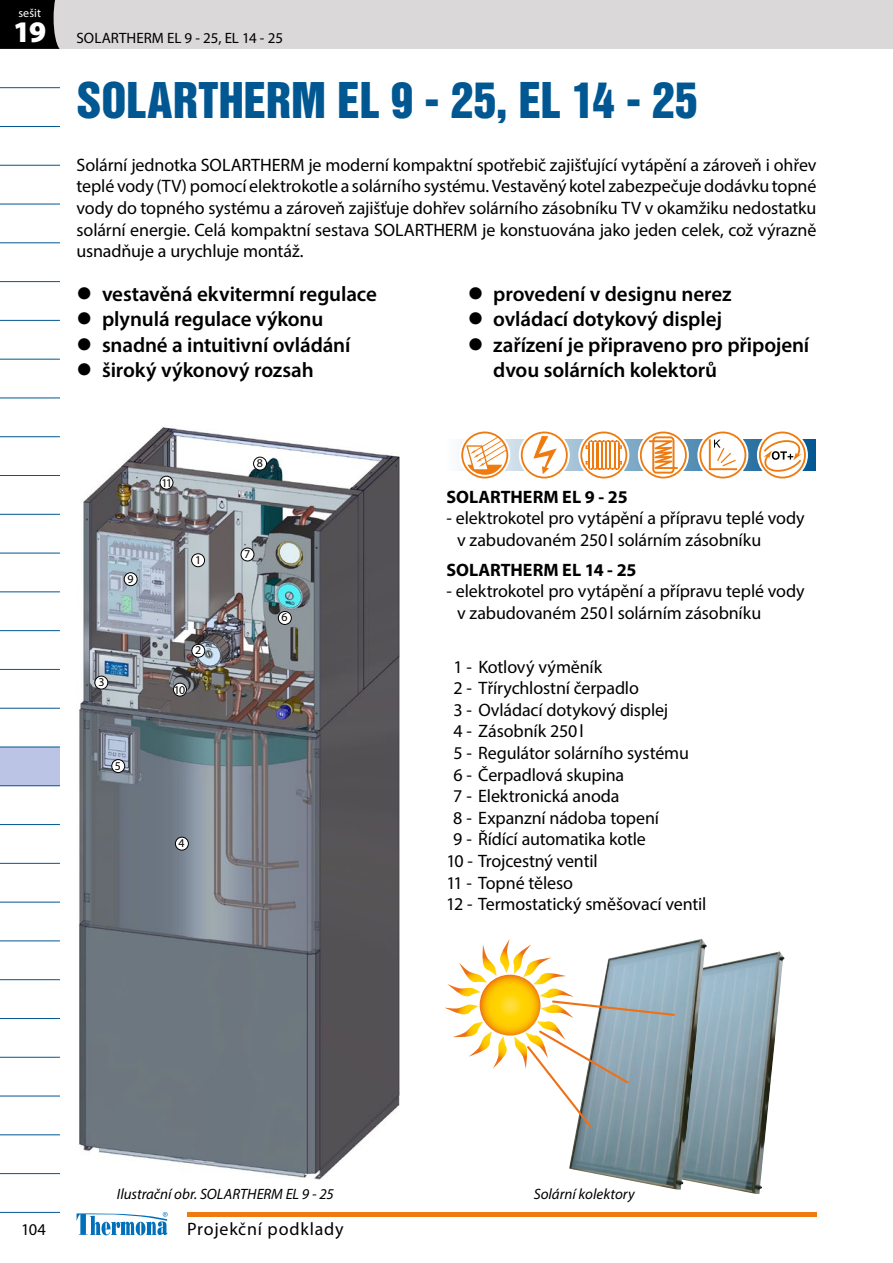
<style>
.page{position:relative;width:893px;height:1263px;background:#fff}
.page>*{position:absolute;margin:0;border:0;box-sizing:border-box;transform-origin:0 0}
.t1{font:45px "Switzerland Inserat";color:#005791}
.t2{font:900 30px "Myriad Pro";color:#fff}
.t3{font:600 21px/25.2px "Myriad Pro";letter-spacing:-.005em;color:#000}
.t4{font:18px/21.6px "Myriad Pro";letter-spacing:-.005em;color:#000}
.t5{font:700 18px "Myriad Pro";color:#000}
.t6{font:18px "Myriad Pro";letter-spacing:.04em;color:#000}
.t7{font:16.5px "Myriad Pro";color:#000}
.t8{font:italic 15px "Myriad Pro";letter-spacing:-.005em;color:#000}
.t9{font:15px "Myriad Pro";color:#000}
.t10{font:12px "Myriad Pro";letter-spacing:.005em;color:#fff}
.t11{font:11.85px "Myriad Pro";color:#000}
</style>
<div class="page">
<div style="left:0;top:0;width:893px;height:49px;background:#dad8d8"></div>
<svg style="left:0;top:0;width:60px;height:49px;background:#131313"></svg>
<svg style="left:77px;top:1212px;width:91px;height:23px"></svg>
<hr style="left:187px;top:1212px;width:629px;height:4px;background:#ef7b10">
<div style="left:0;top:747px;width:60px;height:39px;background:#bcc4e5"></div>
<hr style="left:0;top:87px;width:60px;height:1px;background:#005791">
<hr style="left:0;top:126px;width:60px;height:1px;background:#005791">
<hr style="left:0;top:165px;width:60px;height:1px;background:#005791">
<hr style="left:0;top:204px;width:60px;height:1px;background:#005791">
<hr style="left:0;top:242px;width:60px;height:1px;background:#005791">
<hr style="left:0;top:281px;width:60px;height:1px;background:#005791">
<hr style="left:0;top:320px;width:60px;height:1px;background:#005791">
<hr style="left:0;top:359px;width:60px;height:1px;background:#005791">
<hr style="left:0;top:397px;width:60px;height:1px;background:#005791">
<hr style="left:0;top:436px;width:60px;height:1px;background:#005791">
<hr style="left:0;top:475px;width:60px;height:1px;background:#005791">
<hr style="left:0;top:514px;width:60px;height:1px;background:#005791">
<hr style="left:0;top:553px;width:60px;height:1px;background:#005791">
<hr style="left:0;top:591px;width:60px;height:1px;background:#005791">
<hr style="left:0;top:630px;width:60px;height:1px;background:#005791">
<hr style="left:0;top:669px;width:60px;height:1px;background:#005791">
<hr style="left:0;top:708px;width:60px;height:1px;background:#005791">
<hr style="left:0;top:746px;width:60px;height:1px;background:#005791">
<hr style="left:0;top:785px;width:60px;height:1px;background:#005791">
<hr style="left:0;top:824px;width:60px;height:1px;background:#005791">
<hr style="left:0;top:863px;width:60px;height:1px;background:#005791">
<hr style="left:0;top:902px;width:60px;height:1px;background:#005791">
<hr style="left:0;top:940px;width:60px;height:1px;background:#005791">
<hr style="left:0;top:979px;width:60px;height:1px;background:#005791">
<hr style="left:0;top:1212px;width:60px;height:1px;background:#005791">
<hr style="left:0;top:1018px;width:60px;height:1px;background:#005791">
<hr style="left:0;top:1057px;width:60px;height:1px;background:#005791">
<hr style="left:0;top:1095px;width:60px;height:1px;background:#005791">
<hr style="left:0;top:1134px;width:60px;height:1px;background:#005791">
<hr style="left:0;top:1173px;width:60px;height:1px;background:#005791">
<img style="left:79px;top:427px;width:321px;height:752px">
<svg style="left:460px;top:439px;width:356px;height:32px;background:#71a1c1"></svg>
<svg style="left:578px;top:429px;width:51px;height:51px"></svg>
<svg style="left:581px;top:432px;width:45px;height:46px"></svg>
<div style="left:580px;top:431px;width:47px;height:47px;border:2px solid #ef7b10;border-radius:50%"></div>
<svg style="left:586px;top:440px;width:36px;height:30px"></svg>
<svg style="left:757px;top:429px;width:51px;height:51px"></svg>
<svg style="left:760px;top:432px;width:45px;height:46px"></svg>
<div style="left:759px;top:431px;width:47px;height:47px;border:2px solid #ef7b10;border-radius:50%"></div>
<svg style="left:763px;top:439px;width:39px;height:33px"></svg>
<svg style="left:697px;top:429px;width:51px;height:51px"></svg>
<svg style="left:700px;top:432px;width:45px;height:46px"></svg>
<div style="left:699px;top:431px;width:47px;height:47px;border:2px solid #ef7b10;border-radius:50%"></div>
<svg style="left:709px;top:439px;width:28px;height:31px"></svg>
<svg style="left:638px;top:429px;width:51px;height:51px"></svg>
<svg style="left:641px;top:432px;width:45px;height:46px"></svg>
<div style="left:640px;top:431px;width:47px;height:47px;border:2px solid #ef7b10;border-radius:50%"></div>
<svg style="left:649px;top:436px;width:29px;height:38px"></svg>
<svg style="left:459px;top:429px;width:51px;height:51px"></svg>
<svg style="left:462px;top:432px;width:45px;height:46px"></svg>
<div style="left:461px;top:431px;width:47px;height:47px;border:2px solid #ef7b10;border-radius:50%"></div>
<svg style="left:465px;top:437px;width:41px;height:38px"></svg>
<svg style="left:519px;top:429px;width:51px;height:51px"></svg>
<svg style="left:522px;top:432px;width:45px;height:46px"></svg>
<div style="left:521px;top:431px;width:47px;height:47px;border:2px solid #ef7b10;border-radius:50%"></div>
<svg style="left:533px;top:436px;width:24px;height:38px"></svg>
<img style="left:674px;top:951px;width:111px;height:243px">
<img style="left:569px;top:939px;width:138px;height:250px">
<svg style="left:444px;top:939px;width:231px;height:189px"></svg>
<div style="left:112px;top:759px;width:13px;height:13px;background:#fff;border-radius:50%"></div>
<div style="left:111px;top:759px;width:14px;height:14px;border:1px solid #000;border-radius:50%"></div>
<div style="left:95px;top:676px;width:13px;height:13px;background:#fff;border-radius:50%"></div>
<div style="left:95px;top:676px;width:13px;height:13px;border:1px solid #000;border-radius:50%"></div>
<div style="left:254px;top:457px;width:13px;height:13px;background:#fff;border-radius:50%"></div>
<div style="left:253px;top:457px;width:14px;height:13px;border:1px solid #000;border-radius:50%"></div>
<div style="left:278px;top:611px;width:13px;height:13px;background:#fff;border-radius:50%"></div>
<div style="left:278px;top:611px;width:14px;height:14px;border:1px solid #000;border-radius:50%"></div>
<div style="left:124px;top:573px;width:13px;height:13px;background:#fff;border-radius:50%"></div>
<div style="left:124px;top:572px;width:13px;height:14px;border:1px solid #000;border-radius:50%"></div>
<div style="left:192px;top:554px;width:13px;height:13px;background:#fff;border-radius:50%"></div>
<div style="left:191px;top:553px;width:14px;height:14px;border:1px solid #000;border-radius:50%"></div>
<div style="left:175px;top:837px;width:13px;height:13px;background:#fff;border-radius:50%"></div>
<div style="left:175px;top:837px;width:14px;height:13px;border:1px solid #000;border-radius:50%"></div>
<div style="left:192px;top:644px;width:13px;height:13px;background:#fff;border-radius:50%"></div>
<div style="left:192px;top:644px;width:13px;height:13px;border:1px solid #000;border-radius:50%"></div>
<div style="left:241px;top:548px;width:13px;height:13px;background:#fff;border-radius:50%"></div>
<div style="left:241px;top:548px;width:13px;height:13px;border:1px solid #000;border-radius:50%"></div>
<div style="left:173px;top:683px;width:13px;height:13px;background:#fff;border-radius:50%"></div>
<div style="left:173px;top:683px;width:14px;height:13px;border:1px solid #000;border-radius:50%"></div>
<div style="left:160px;top:476px;width:13px;height:13px;background:#fff;border-radius:50%"></div>
<div style="left:160px;top:476px;width:13px;height:13px;border:1px solid #000;border-radius:50%"></div>
<p class="t10" style="left:18px;top:5px;width:24px">sešit</p>
<h2 class="t2" style="left:13px;top:12px;width:34px">19</h2>
<p class="t9" style="left:77px;top:28px;width:208px">SOLARTHERM EL 9 - 25, EL 14 - 25</p>
<h1 class="t1" style="left:77px;top:72px;width:623px">SOLARTHERM EL 9 - 25, EL 14 - 25</h1>
<p class="t4" style="left:77px;top:154px;width:741px;text-align:justify">Solární jednotka SOLARTHERM je moderní kompaktní spotřebič zajišťující vytápění a zároveň i ohřev teplé vody (TV) pomocí elektrokotle a solárního systému. Vestavěný kotel zabezpečuje dodávku topné vody do topného systému a zároveň zajišťuje dohřev solárního zásobníku TV v okamžiku nedostatku solární energie. Celá kompaktní sestava SOLARTHERM je konstuována jako jeden celek, což výrazně usnadňuje a urychluje montáž.</p>
<p class="t3" style="left:77px;top:281px;width:302px">● vestavěná ekvitermní regulace</p>
<p class="t3" style="left:77px;top:306px;width:248px">● plynulá regulace výkonu</p>
<p class="t3" style="left:77px;top:331px;width:275px">● snadné a intuitivní ovládání</p>
<p class="t3" style="left:77px;top:356px;width:239px">● široký výkonový rozsah</p>
<p class="t3" style="left:468px;top:281px;width:265px">● provedení v designu nerez</p>
<p class="t3" style="left:468px;top:306px;width:256px">● ovládací dotykový displej</p>
<p class="t3" style="left:493px;top:331px;width:318px;text-indent:-26px">● zařízení je připraveno pro připojení dvou solárních kolektorů</p>
<p class="t11" style="left:127px;top:571px;width:8px">9</p>
<p class="t11" style="left:99px;top:675px;width:8px">3</p>
<p class="t11" style="left:115px;top:758px;width:8px">5</p>
<p class="t11" style="left:161px;top:475px;width:12px">11</p>
<p class="t11" style="left:195px;top:552px;width:8px">1</p>
<p class="t11" style="left:195px;top:643px;width:8px">2</p>
<p class="t11" style="left:174px;top:682px;width:13px">10</p>
<p class="t11" style="left:179px;top:836px;width:8px">4</p>
<p class="t11" style="left:257px;top:456px;width:8px">8</p>
<p class="t11" style="left:244px;top:547px;width:8px">7</p>
<p class="t11" style="left:282px;top:610px;width:8px">6</p>
<p class="t5" style="left:446px;top:485px;width:183px">SOLARTHERM EL 9 - 25</p>
<p class="t4" style="left:457px;top:507px;width:349px;text-indent:-11px">- elektrokotel pro vytápění a přípravu teplé vody v zabudovaném 250l solárním zásobníku</p>
<p class="t5" style="left:446px;top:558px;width:191px">SOLARTHERM EL 14 - 25</p>
<p class="t4" style="left:457px;top:580px;width:349px;text-indent:-11px">- elektrokotel pro vytápění a přípravu teplé vody v zabudovaném 250l solárním zásobníku</p>
<p class="t4" style="left:453px;top:655px;width:150px">1 - Kotlový výměník</p>
<p class="t4" style="left:453px;top:677px;width:187px">2 - Třírychlostní čerpadlo</p>
<p class="t4" style="left:453px;top:699px;width:216px">3 - Ovládací dotykový displej</p>
<p class="t4" style="left:453px;top:720px;width:132px">4 - Zásobník 250l</p>
<p class="t4" style="left:453px;top:742px;width:237px">5 - Regulátor solárního systému</p>
<p class="t4" style="left:453px;top:763px;width:172px">6 - Čerpadlová skupina</p>
<p class="t4" style="left:453px;top:785px;width:168px">7 - Elektronická anoda</p>
<p class="t4" style="left:453px;top:807px;width:207px">8 - Expanzní nádoba topení</p>
<p class="t4" style="left:453px;top:828px;width:194px">9 - Řídící automatika kotle</p>
<p class="t4" style="left:446px;top:850px;width:153px">10 - Trojcestný ventil</p>
<p class="t4" style="left:446px;top:871px;width:128px">11 - Topné těleso</p>
<p class="t4" style="left:446px;top:893px;width:262px">12 - Termostatický směšovací ventil</p>
<p class="t7" style="left:21px;top:1219px;width:26px">104</p>
<p class="t8" style="left:117px;top:1185px;width:219px">Ilustrační obr. SOLARTHERM EL 9 - 25</p>
<p class="t6" style="left:187px;top:1218px;width:158px">Projekční podklady</p>
<p class="t8" style="left:534px;top:1185px;width:102px">Solární kolektory</p>
</div>
